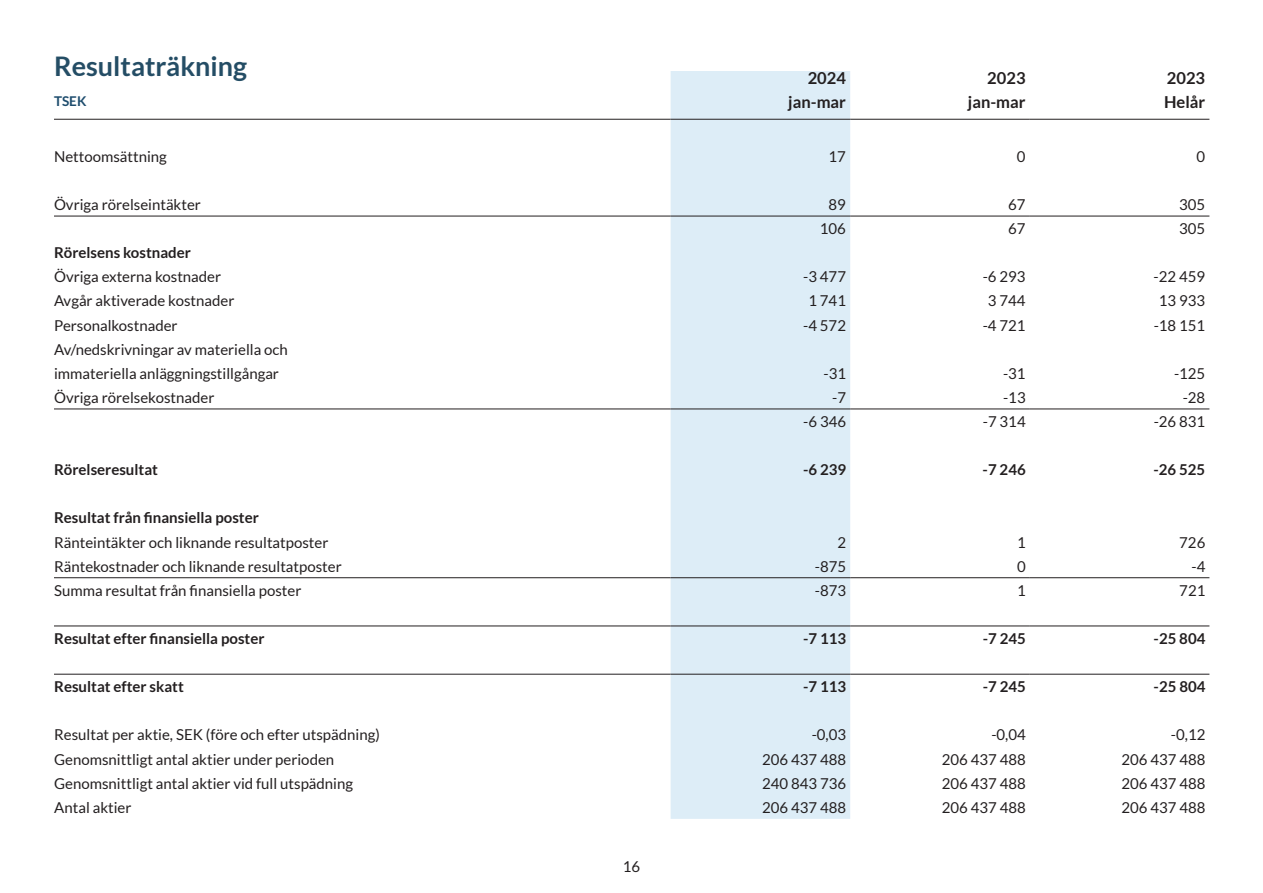
<style>
.page{position:relative;width:1263px;height:893px;background:#fff}
.page>*{position:absolute;margin:0;border:0;box-sizing:border-box;transform-origin:0 0}
.t1{font:700 27px "Lato";color:#244d65}
.t2{font:700 16.5px "Lato";color:#231f20}
.t3{font:15px/24.2px "Lato";color:#231f20}
.t4{font:700 15px "Lato";color:#231f20}
.t5{font:700 13.5px "Lato";color:#1d4c6d}
</style>
<div class="page">
<svg style="left:54px;top:71px;width:1155px;height:48px"></svg>
<div style="left:671px;top:71px;width:179px;height:748px;background:#ddedf7"></div>
<hr style="left:54px;top:119px;width:617px;height:1px;background:#231f20">
<hr style="left:671px;top:119px;width:179px;height:1px;background:#231f20">
<hr style="left:850px;top:119px;width:180px;height:1px;background:#231f20">
<hr style="left:1030px;top:119px;width:179px;height:1px;background:#231f20">
<hr style="left:54px;top:216px;width:617px;height:1px;background:#231f20">
<hr style="left:671px;top:216px;width:179px;height:1px;background:#231f20">
<hr style="left:850px;top:216px;width:180px;height:1px;background:#231f20">
<hr style="left:1030px;top:216px;width:179px;height:1px;background:#231f20">
<hr style="left:54px;top:409px;width:617px;height:1px;background:#231f20">
<hr style="left:671px;top:409px;width:179px;height:1px;background:#231f20">
<hr style="left:850px;top:409px;width:180px;height:1px;background:#231f20">
<hr style="left:1030px;top:409px;width:179px;height:1px;background:#231f20">
<hr style="left:54px;top:577px;width:617px;height:1px;background:#231f20">
<hr style="left:671px;top:577px;width:179px;height:1px;background:#231f20">
<hr style="left:850px;top:577px;width:180px;height:1px;background:#231f20">
<hr style="left:1030px;top:577px;width:179px;height:1px;background:#231f20">
<hr style="left:54px;top:626px;width:617px;height:1px;background:#231f20">
<hr style="left:671px;top:626px;width:179px;height:1px;background:#231f20">
<hr style="left:850px;top:626px;width:180px;height:1px;background:#231f20">
<hr style="left:1030px;top:626px;width:179px;height:1px;background:#231f20">
<hr style="left:54px;top:674px;width:617px;height:1px;background:#231f20">
<hr style="left:671px;top:674px;width:179px;height:1px;background:#231f20">
<hr style="left:850px;top:674px;width:180px;height:1px;background:#231f20">
<hr style="left:1030px;top:674px;width:179px;height:1px;background:#231f20">
<h1 class="t1" style="left:54px;top:50px;width:195px">Resultaträkning</h1>
<p class="t2" style="left:808px;top:69px;width:40px">2024</p>
<p class="t2" style="left:987px;top:69px;width:40px">2023</p>
<p class="t2" style="left:1167px;top:69px;width:40px">2023</p>
<p class="t5" style="left:54px;top:93px;width:34px">TSEK</p>
<p class="t2" style="left:788px;top:93px;width:59px">jan-mar</p>
<p class="t2" style="left:968px;top:93px;width:59px">jan-mar</p>
<p class="t2" style="left:1164px;top:93px;width:43px">Helår</p>
<p class="t3" style="left:54px;top:144px;width:114px">Nettoomsättning</p>
<p class="t3" style="left:828px;top:144px;width:19px">17</p>
<p class="t3" style="left:1017px;top:144px;width:10px">0</p>
<p class="t3" style="left:1196px;top:144px;width:10px">0</p>
<p class="t3" style="left:54px;top:192px;width:148px">Övriga rörelseintäkter</p>
<p class="t3" style="left:828px;top:192px;width:19px">89</p>
<p class="t3" style="left:1008px;top:192px;width:19px">67</p>
<p class="t3" style="left:1179px;top:192px;width:28px">305</p>
<p class="t3" style="left:820px;top:217px;width:28px">106</p>
<p class="t3" style="left:1008px;top:217px;width:19px">67</p>
<p class="t3" style="left:1179px;top:217px;width:28px">305</p>
<p class="t4" style="left:54px;top:244px;width:138px">Rörelsens kostnader</p>
<p class="t3" style="left:54px;top:265px;width:169px">Övriga externa kostnader</p>
<p class="t3" style="left:803px;top:265px;width:44px">-3 477</p>
<p class="t3" style="left:983px;top:265px;width:44px">-6 293</p>
<p class="t3" style="left:1154px;top:265px;width:53px">-22 459</p>
<p class="t3" style="left:54px;top:289px;width:182px">Avgår aktiverade kostnader</p>
<p class="t3" style="left:808px;top:289px;width:39px">1 741</p>
<p class="t3" style="left:988px;top:289px;width:39px">3 744</p>
<p class="t3" style="left:1159px;top:289px;width:48px">13 933</p>
<p class="t3" style="left:54px;top:313px;width:125px">Personalkostnader</p>
<p class="t3" style="left:803px;top:313px;width:44px">-4 572</p>
<p class="t3" style="left:983px;top:313px;width:44px">-4 721</p>
<p class="t3" style="left:1154px;top:313px;width:53px">-18 151</p>
<p class="t3" style="left:54px;top:337px;width:235px">Av/nedskrivningar av materiella och immateriella anläggningstillgångar</p>
<p class="t3" style="left:823px;top:361px;width:24px">-31</p>
<p class="t3" style="left:1003px;top:361px;width:24px">-31</p>
<p class="t3" style="left:1174px;top:361px;width:33px">-125</p>
<p class="t3" style="left:54px;top:385px;width:162px">Övriga rörelsekostnader</p>
<p class="t3" style="left:832px;top:385px;width:15px">-7</p>
<p class="t3" style="left:1003px;top:385px;width:24px">-13</p>
<p class="t3" style="left:1183px;top:385px;width:24px">-28</p>
<p class="t3" style="left:803px;top:410px;width:44px">-6 346</p>
<p class="t3" style="left:983px;top:410px;width:44px">-7 314</p>
<p class="t3" style="left:1154px;top:410px;width:53px">-26 831</p>
<p class="t4" style="left:54px;top:461px;width:105px">Rörelseresultat</p>
<p class="t4" style="left:803px;top:461px;width:45px">-6 239</p>
<p class="t4" style="left:983px;top:461px;width:45px">-7 246</p>
<p class="t4" style="left:1153px;top:461px;width:53px">-26 525</p>
<p class="t4" style="left:54px;top:509px;width:206px">Resultat från finansiella poster</p>
<p class="t3" style="left:54px;top:530px;width:276px">Ränteintäkter och liknande resultatposter</p>
<p class="t3" style="left:837px;top:530px;width:10px">2</p>
<p class="t3" style="left:1017px;top:530px;width:10px">1</p>
<p class="t3" style="left:1179px;top:530px;width:28px">726</p>
<p class="t3" style="left:54px;top:554px;width:289px">Räntekostnader och liknande resultatposter</p>
<p class="t3" style="left:815px;top:554px;width:33px">-875</p>
<p class="t3" style="left:1017px;top:554px;width:10px">0</p>
<p class="t3" style="left:1191px;top:554px;width:15px">-4</p>
<p class="t3" style="left:54px;top:578px;width:249px">Summa resultat från finansiella poster</p>
<p class="t3" style="left:815px;top:578px;width:33px">-873</p>
<p class="t3" style="left:1017px;top:578px;width:10px">1</p>
<p class="t3" style="left:1179px;top:578px;width:28px">721</p>
<p class="t4" style="left:54px;top:630px;width:212px">Resultat efter finansiella poster</p>
<p class="t4" style="left:803px;top:630px;width:45px">-7 113</p>
<p class="t4" style="left:983px;top:630px;width:45px">-7 245</p>
<p class="t4" style="left:1153px;top:630px;width:53px">-25 804</p>
<p class="t4" style="left:54px;top:678px;width:131px">Resultat efter skatt</p>
<p class="t4" style="left:803px;top:678px;width:45px">-7 113</p>
<p class="t4" style="left:983px;top:678px;width:45px">-7 245</p>
<p class="t4" style="left:1153px;top:678px;width:53px">-25 804</p>
<p class="t3" style="left:54px;top:723px;width:327px">Resultat per aktie, SEK (före och efter utspädning)</p>
<p class="t3" style="left:812px;top:723px;width:36px">-0,03</p>
<p class="t3" style="left:991px;top:723px;width:36px">-0,04</p>
<p class="t3" style="left:1171px;top:723px;width:36px">-0,12</p>
<p class="t3" style="left:54px;top:747px;width:281px">Genomsnittligt antal aktier under perioden</p>
<p class="t3" style="left:762px;top:747px;width:86px">206 437 488</p>
<p class="t3" style="left:942px;top:747px;width:86px">206 437 488</p>
<p class="t3" style="left:1121px;top:747px;width:86px">206 437 488</p>
<p class="t3" style="left:54px;top:771px;width:300px">Genomsnittligt antal aktier vid full utspädning</p>
<p class="t3" style="left:762px;top:771px;width:86px">240 843 736</p>
<p class="t3" style="left:942px;top:771px;width:86px">206 437 488</p>
<p class="t3" style="left:1121px;top:771px;width:86px">206 437 488</p>
<p class="t3" style="left:54px;top:795px;width:79px">Antal aktier</p>
<p class="t3" style="left:762px;top:795px;width:86px">206 437 488</p>
<p class="t3" style="left:942px;top:795px;width:86px">206 437 488</p>
<p class="t3" style="left:1121px;top:795px;width:86px">206 437 488</p>
<p class="t3" style="left:623px;top:854px;width:19px">16</p>
</div>
